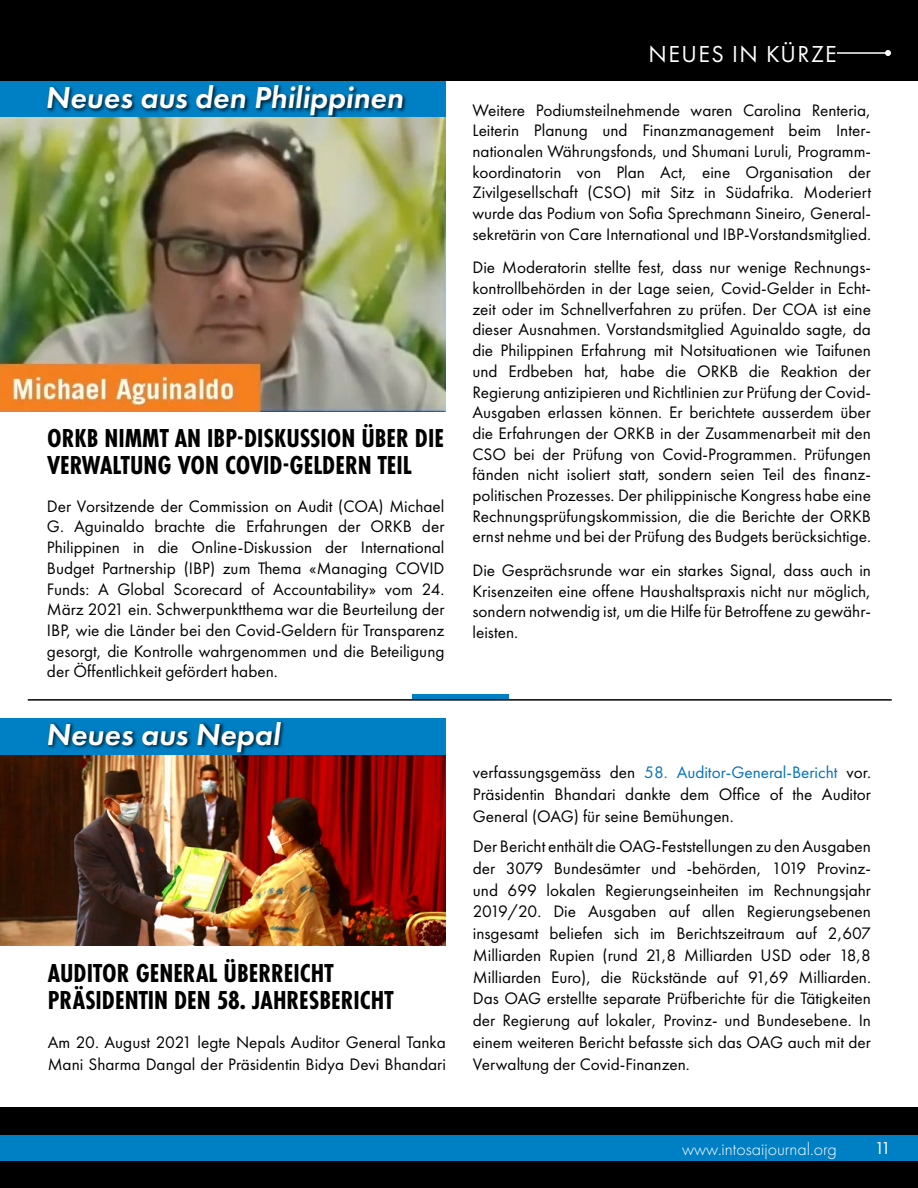
<style>
.page{position:relative;width:918px;height:1188px;background:#fff}
.page>*{position:absolute;margin:0;border:0;box-sizing:border-box;transform-origin:0 0}
.News_from{font:italic 600 31.5px "Futura PT";color:#fff}
.Suheader_schwarz_lin{font:700 27px/27px "Futura PT Cond";color:#000}
.Header_Kern_rechts_1{font:24px "Futura PT";letter-spacing:.06em;color:#fff}
.t1{font:300 18px "Futura PT";color:#fff}
.t2{font:18px "Futura PT";color:#fff}
.FT_Fließtext_WEIT_DS{font:17.25px/20.7px "Futura PT";color:#000;text-align:justify}
.s1{color:#0072bc}
</style>
<div class="page">
<div style="left:0;top:1107px;width:918px;height:81px;background:#000"></div>
<div style="left:0;top:1136px;width:918px;height:25px;background:#0080c4"></div>
<div style="left:0;top:0;width:918px;height:81px;background:#000"></div>
<hr style="left:837px;top:52px;width:51px;height:2px;background:#fff">
<svg style="left:885px;top:50px;width:6px;height:6px"></svg>
<div style="left:0;top:81px;width:445px;height:37px;background:#0080c4"></div>
<div style="left:46px;top:84px;width:362px;height:36px;background:#000;opacity:.75"></div>
<img style="left:0;top:118px;width:446px;height:294px">
<div style="left:412px;top:694px;width:96px;height:5px;background:#0080c4"></div>
<hr style="left:28px;top:699px;width:864px;height:2px;background:#000">
<img style="left:0;top:754px;width:446px;height:192px">
<div style="left:1px;top:718px;width:445px;height:36px;background:#0080c4"></div>
<div style="left:47px;top:720px;width:238px;height:37px;background:#000;opacity:.75"></div>
<p class="News_from" style="left:45px;top:77px;width:360px">Neues aus den Philippinen</p>
<p class="Suheader_schwarz_lin" style="left:47px;top:425px;width:399px">ORKB NIMMT AN IBP-DISKUSSION ÜBER DIE<br>VERWALTUNG VON COVID-GELDERN TEIL</p>
<p class="FT_Fließtext_WEIT_DS" style="left:47px;top:496px;width:399px">Der Vorsitzende der Commission on Audit (COA) Michael G. Aguinaldo brachte die Erfahrungen der ORKB der Philippinen in die Online-Diskussion der International Budget Partnership (IBP) zum Thema «Managing COVID Funds: A Global Scorecard of Accountability» vom 24.<br>März 2021 ein. Schwerpunktthema war die Beurteilung der IBP, wie die Länder bei den Covid-Geldern für Transparenz gesorgt, die Kontrolle wahrgenommen und die Beteiligung der Öffentlichkeit gefördert haben.</p>
<p class="News_from" style="left:46px;top:714px;width:235px">Neues aus Nepal</p>
<p class="Suheader_schwarz_lin" style="left:48px;top:960px;width:347px">AUDITOR GENERAL ÜBERREICHT<br>PRÄSIDENTIN DEN 58. JAHRESBERICHT</p>
<p class="FT_Fließtext_WEIT_DS" style="left:48px;top:1031px;width:400px;line-height:21.8px">Am 20. August 2021 legte Nepals Auditor General Tanka<br>Mani Sharma Dangal der Präsidentin Bidya Devi Bhandari</p>
<p class="Header_Kern_rechts_1" style="left:649px;top:40px;width:190px">NEUES IN KÜRZE</p>
<p class="FT_Fließtext_WEIT_DS" style="left:472px;top:99px;width:400px">Weitere Podiumsteilnehmende waren Carolina Renteria, Leiterin Planung und Finanzmanagement beim Inter&shy;nationalen Währungsfonds, und Shumani Luruli, Programm&shy;koordinatorin von Plan Act, eine Organisation der Zivilgesellschaft (CSO) mit Sitz in Südafrika. Moderiert wurde das Podium von Sofia Sprechmann Sineiro, General&shy;sekretärin von Care International und IBP-Vorstandsmitglied.</p>
<p class="FT_Fließtext_WEIT_DS" style="left:472px;top:257px;width:400px">Die Moderatorin stellte fest, dass nur wenige Rechnungs&shy;kontrollbehörden in der Lage seien, Covid-Gelder in Echt&shy;zeit oder im Schnellverfahren zu prüfen. Der COA ist eine dieser Ausnahmen. Vorstandsmitglied Aguinaldo sagte, da die Philippinen Erfahrung mit Notsituationen wie Taifunen und Erdbeben hat, habe die ORKB die Reaktion der Regierung antizipieren und Richtlinien zur Prüfung der Covid-Ausgaben erlassen können. Er berichtete ausserdem über die Erfahrungen der ORKB in der Zusammenarbeit mit den CSO bei der Prüfung von Covid-Programmen. Prüfungen fänden nicht isoliert statt, sondern seien Teil des finanz&shy;politischen Prozesses. Der philippinische Kongress habe eine Rechnungsprüfungskommission, die die Berichte der ORKB ernst nehme und bei der Prüfung des Budgets berücksichtige.</p>
<p class="FT_Fließtext_WEIT_DS" style="left:472px;top:560px;width:400px">Die Gesprächsrunde war ein starkes Signal, dass auch in Krisenzeiten eine offene Haushaltspraxis nicht nur möglich, sondern notwendig ist, um die Hilfe für Betroffene zu gewähr&shy;leisten.</p>
<p class="FT_Fließtext_WEIT_DS" style="left:473px;top:762px;width:400px;line-height:21.8px">verfassungsgemäss den <span class="s1">58. Auditor-General-Bericht</span> vor.<br>Präsidentin Bhandari dankte dem Office of the Auditor General (OAG) für seine Bemühungen.</p>
<p class="FT_Fließtext_WEIT_DS" style="left:473px;top:835px;width:400px;line-height:21.8px">Der Bericht enthält die OAG-Feststellungen zu den Ausgaben der 3079 Bundesämter und -behörden, 1019 Provinz&shy;und 699 lokalen Regierungseinheiten im Rechnungsjahr 2019/20. Die Ausgaben auf allen Regierungsebenen insgesamt beliefen sich im Berichtszeitraum auf 2,607<br>Milliarden Rupien (rund 21,8 Milliarden USD oder 18,8<br>Milliarden Euro), die Rückstände auf 91,69 Milliarden.<br>Das OAG erstellte separate Prüfberichte für die Tätigkeiten der Regierung auf lokaler, Provinz- und Bundesebene. In einem weiteren Bericht befasste sich das OAG auch mit der Verwaltung der Covid-Finanzen.</p>
<p class="t1" style="left:682px;top:1139px;width:156px">www.intosaijournal.org</p>
<p class="t2" style="left:875px;top:1137px;width:18px">11</p>
</div>
